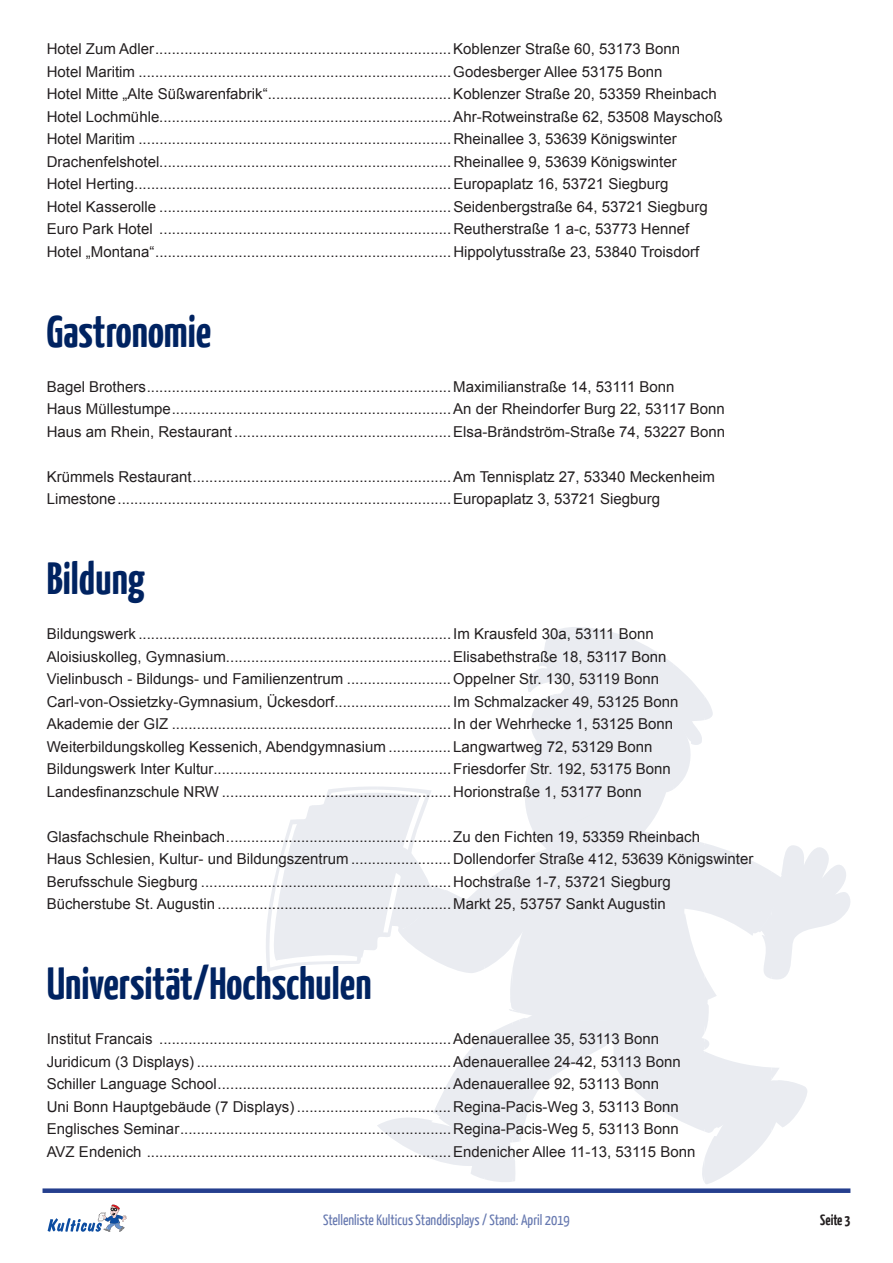
<style>
.page{position:relative;width:893px;height:1263px;background:#fff}
.page>*{position:absolute;margin:0;border:0;box-sizing:border-box;transform-origin:0 0}
.t1{font:700 45px "Yanone Kaffeesatz";color:#002361}
.t2{font:15px/22.5px "Arial";color:#231f20}
.t3{font:15px "Yanone Kaffeesatz";color:#253f8e}
.t4{font:700 15px "Yanone Kaffeesatz";color:#231f20}
</style>
<div class="page">
<svg style="left:48px;top:1204px;width:79px;height:28px"></svg>
<div style="left:43px;top:1188px;width:807px;height:5px;background:#253f8e"></div>
<svg style="left:266px;top:627px;width:584px;height:557px"></svg>
<p class="t2" style="left:47px;top:38px;width:677px">Hotel Zum Adler.......................................................................Koblenzer Straße 60, 53173 Bonn<br>Hotel Maritim ...........................................................................Godesberger Allee 53175 Bonn<br>Hotel Mitte „Alte Süßwarenfabrik“............................................Koblenzer Straße 20, 53359 Rheinbach Hotel Lochmühle......................................................................Ahr-Rotweinstraße 62, 53508 Mayschoß Hotel Maritim ...........................................................................Rheinallee 3, 53639 Königswinter Drachenfelshotel......................................................................Rheinallee 9, 53639 Königswinter<br>Hotel Herting............................................................................Europaplatz 16, 53721 Siegburg<br>Hotel Kasserolle ......................................................................Seidenbergstraße 64, 53721 Siegburg Euro Park Hotel ......................................................................Reutherstraße 1 a-c, 53773 Hennef Hotel „Montana“.......................................................................Hippolytusstraße 23, 53840 Troisdorf</p>
<h1 class="t1" style="left:47px;top:303px;width:166px">Gastronomie</h1>
<p class="t2" style="left:47px;top:375px;width:680px">Bagel Brothers.........................................................................Maximilianstraße 14, 53111 Bonn<br>Haus Müllestumpe...................................................................An der Rheindorfer Burg 22, 53117 Bonn<br>Haus am Rhein, Restaurant ....................................................Elsa-Brändström-Straße 74, 53227 Bonn</p>
<p class="t2" style="left:47px;top:465px;width:670px">Krümmels Restaurant..............................................................Am Tennisplatz 27, 53340 Meckenheim<br>Limestone................................................................................Europaplatz 3, 53721 Siegburg</p>
<h1 class="t1" style="left:47px;top:551px;width:100px">Bildung</h1>
<p class="t2" style="left:47px;top:623px;width:633px">Bildungswerk ...........................................................................Im Krausfeld 30a, 53111 Bonn Aloisiuskolleg, Gymnasium......................................................Elisabethstraße 18, 53117 Bonn Vielinbusch - Bildungs- und Familienzentrum .........................Oppelner Str. 130, 53119 Bonn Carl-von-Ossietzky-Gymnasium, Ückesdorf............................ Im Schmalzacker 49, 53125 Bonn Akademie der GIZ ................................................................... In der Wehrhecke 1, 53125 Bonn Weiterbildungskolleg Kessenich, Abendgymnasium ............... Langwartweg 72, 53129 Bonn Bildungswerk Inter Kultur.........................................................Friesdorfer Str. 192, 53175 Bonn Landesfinanzschule NRW .......................................................Horionstraße 1, 53177 Bonn</p>
<p class="t2" style="left:47px;top:825px;width:708px">Glasfachschule Rheinbach......................................................Zu den Fichten 19, 53359 Rheinbach<br>Haus Schlesien, Kultur- und Bildungszentrum ........................ Dollendorfer Straße 412, 53639 Königswinter Berufsschule Siegburg ............................................................Hochstraße 1-7, 53721 Siegburg Bücherstube St. Augustin ........................................................ Markt 25, 53757 Sankt Augustin</p>
<h1 class="t1" style="left:47px;top:956px;width:326px">Universität/Hochschulen</h1>
<p class="t2" style="left:47px;top:1028px;width:650px">Institut Francais ......................................................................Adenauerallee 35, 53113 Bonn Juridicum (3 Displays) .............................................................Adenauerallee 24-42, 53113 Bonn Schiller Language School........................................................Adenauerallee 92, 53113 Bonn<br>Uni Bonn Hauptgebäude (7 Displays) .....................................Regina-Pacis-Weg 3, 53113 Bonn Englisches Seminar.................................................................Regina-Pacis-Weg 5, 53113 Bonn AVZ Endenich .........................................................................Endenicher Allee 11-13, 53115 Bonn</p>
<p class="t3" style="left:323px;top:1210px;width:248px">Stellenliste Kulticus Standdisplays / Stand: April 2019</p>
<p class="t4" style="left:820px;top:1210px;width:32px">Seite 3</p>
</div>
